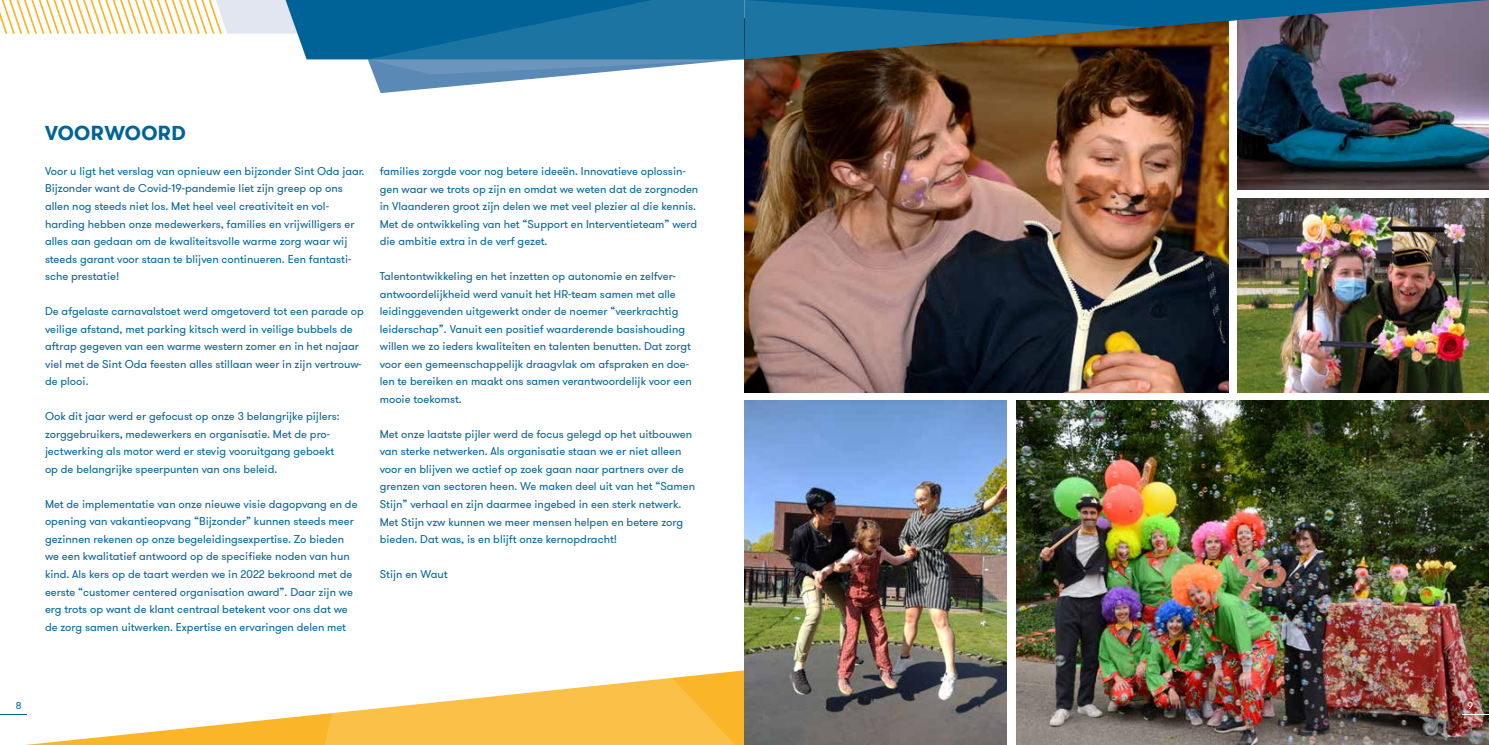
<style>
.page{position:relative;width:1489px;height:745px;background:#fff}
.page>*{position:absolute;margin:0;border:0;box-sizing:border-box;transform-origin:0 0}
.t1{font:700 20px "GT Walsheim";letter-spacing:.025em;color:#006398}
.t2{font:11.25px/17.5px "GT Walsheim";color:#006398}
.t3{font:10px "GT Walsheim";color:#006398}
.t4{font:10px "GT Walsheim";color:#fff}
</style>
<div class="page">
<svg style="left:25px;top:714px;width:297px;height:30px"></svg>
<svg style="left:322px;top:670px;width:422px;height:74px;fill:#fac048"></svg>
<img style="left:1237px;top:198px;width:251px;height:194px">
<img style="left:1237px;top:93px;width:251px;height:96px">
<img style="left:744px;top:93px;width:483px;height:299px">
<img style="left:1016px;top:400px;width:472px;height:344px">
<img style="left:744px;top:400px;width:262px;height:344px">
<svg style="left:0;top:0;width:1488px;height:93px"></svg>
<svg style="left:1461px;top:713px;width:27px;height:1px"></svg>
<h1 class="t1" style="left:45px;top:120px;width:142px">VOORWOORD</h1>
<p class="t2" style="left:45px;top:162px;width:320px">Voor u ligt het verslag van opnieuw een bijzonder Sint Oda jaar.<br>Bijzonder want de Covid-19-pandemie liet zijn greep op ons allen nog steeds niet los. Met heel veel creativiteit en vol&shy;harding hebben onze medewerkers, families en vrijwilligers er alles aan gedaan om de kwaliteitsvolle warme zorg waar wij steeds garant voor staan te blijven continueren. Een fantasti&shy;sche prestatie!</p>
<p class="t2" style="left:45px;top:302px;width:320px">De afgelaste carnavalstoet werd omgetoverd tot een parade op veilige afstand, met parking kitsch werd in veilige bubbels de aftrap gegeven van een warme western zomer en in het najaar viel met de Sint Oda feesten alles stillaan weer in zijn vertrouw&shy;de plooi.</p>
<p class="t2" style="left:45px;top:407px;width:296px">Ook dit jaar werd er gefocust op onze 3 belangrijke pijlers: zorggebruikers, medewerkers en organisatie. Met de pro&shy;jectwerking als motor werd er stevig vooruitgang geboekt op de belangrijke speerpunten van ons beleid.</p>
<p class="t2" style="left:45px;top:494px;width:314px">Met de implementatie van onze nieuwe visie dagopvang en de opening van vakantieopvang “Bijzonder” kunnen steeds meer gezinnen rekenen op onze begeleidingsexpertise. Zo bieden we een kwalitatief antwoord op de specifieke noden van hun kind. Als kers op de taart werden we in 2022 bekroond met de eerste “customer centered organisation award”. Daar zijn we erg trots op want de klant centraal betekent voor ons dat we de zorg samen uitwerken. Expertise en ervaringen delen met</p>
<p class="t2" style="left:380px;top:162px;width:320px">families zorgde voor nog betere ideeën. Innovatieve oplossin&shy;gen waar we trots op zijn en omdat we weten dat de zorgnoden in Vlaanderen groot zijn delen we met veel plezier al die kennis.<br>Met de ontwikkeling van het “Support en Interventieteam” werd die ambitie extra in de verf gezet.</p>
<p class="t2" style="left:380px;top:267px;width:313px">Talentontwikkeling en het inzetten op autonomie en zelfver&shy;antwoordelijkheid werd vanuit het HR-team samen met alle leidinggevenden uitgewerkt onder de noemer “veerkrachtig leiderschap”. Vanuit een positief waarderende basishouding willen we zo ieders kwaliteiten en talenten benutten. Dat zorgt voor een gemeenschappelijk draagvlak om afspraken en doe&shy;len te bereiken en maakt ons samen verantwoordelijk voor een mooie toekomst.</p>
<p class="t2" style="left:380px;top:425px;width:317px">Met onze laatste pijler werd de focus gelegd op het uitbouwen van sterke netwerken. Als organisatie staan we er niet alleen voor en blijven we actief op zoek gaan naar partners over de grenzen van sectoren heen. We maken deel uit van het “Samen Stijn” verhaal en zijn daarmee ingebed in een sterk netwerk.<br>Met Stijn vzw kunnen we meer mensen helpen en betere zorg bieden. Dat was, is en blijft onze kernopdracht!</p>
<p class="t2" style="left:380px;top:565px;width:69px">Stijn en Waut</p>
<p class="t3" style="left:16px;top:698px;width:7px">8</p>
<p class="t4" style="left:1467px;top:698px;width:7px">9</p>
</div>
